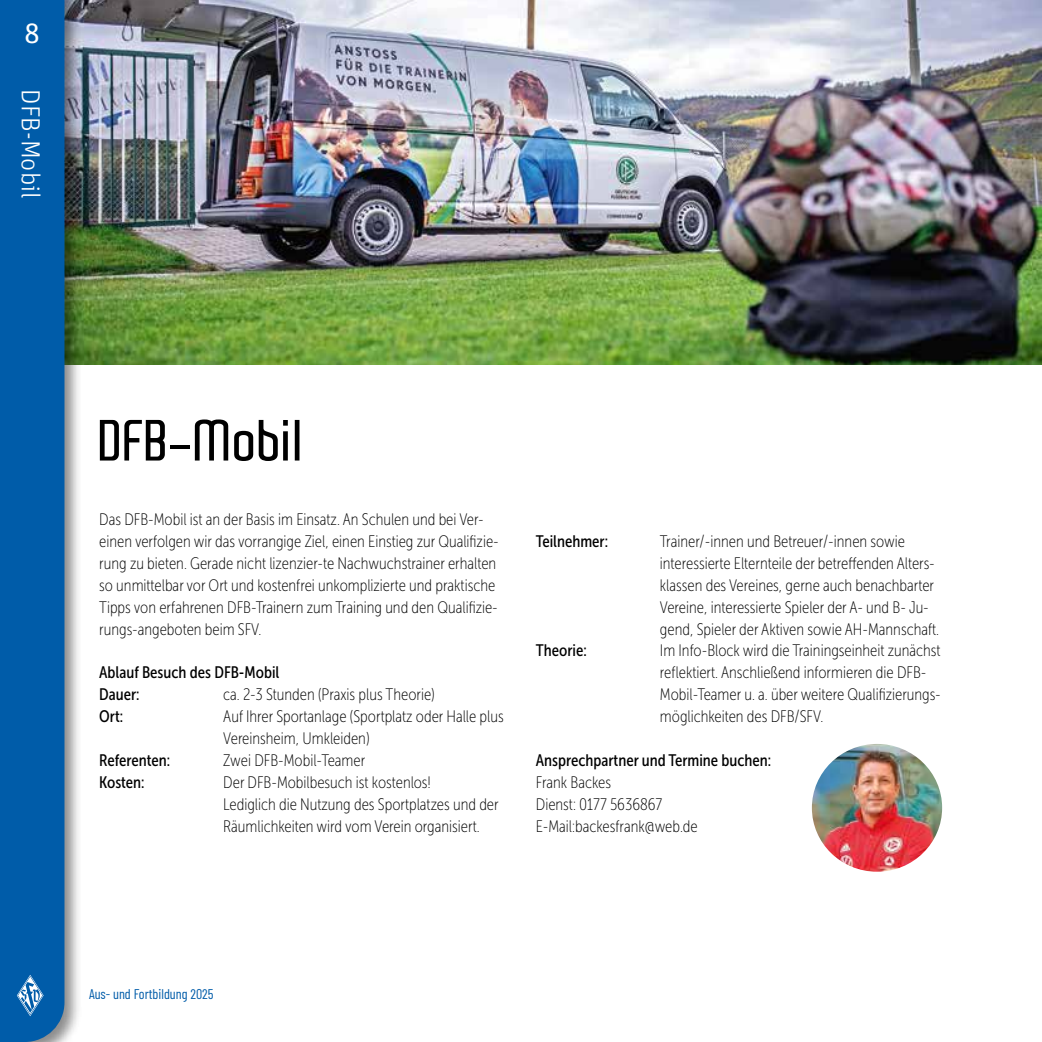
<style>
.page{position:relative;width:1042px;height:1042px;background:#fff}
.page>*{position:absolute;margin:0;border:0;box-sizing:border-box;transform-origin:0 0}
.t1{font:600 56px "Aldo";color:#000}
.t2{font:28px "Unit Pro";color:#fff}
.t3{font:300 26.25px "Unit Pro";color:#fff}
.t4{font:16.62px/21.9px "Museo Sans Cond 100";color:#000}
.t5{font:16.62px/21.9px "Museo Sans Cond 500";color:#000}
.t6{font:14px "Barlow Condensed";color:#005ca9}
</style>
<div class="page">
<img style="left:82px;top:0;width:959px;height:365px">
<img style="left:812px;top:744px;width:130px;height:127px">
<div style="left:0;top:0;width:82px;height:1042px;background:#000;opacity:.45"></div>
<div style="left:0;top:0;width:64px;height:1042px;background:#005ca9"></div>
<svg style="left:17px;top:975px;width:27px;height:41px"></svg>
<h2 class="t2" style="left:24px;top:14px;width:17px">8</h2>
<h3 class="t3" style="left:48px;top:89px;width:111px;rotate:90deg">DFB-Mobil</h3>
<h1 class="t1" style="left:100px;top:409px;width:207px">DFB-Mobil</h1>
<p class="t4" style="left:99px;top:509px;width:401px">Das DFB-Mobil ist an der Basis im Einsatz. An Schulen und bei Ver&shy;einen verfolgen wir das vorrangige Ziel, einen Einstieg zur Qualifizie&shy;rung zu bieten. Gerade nicht lizenzier-te Nachwuchstrainer erhalten so unmittelbar vor Ort und kostenfrei unkomplizierte und praktische Tipps von erfahrenen DFB-Trainern zum Training und den Qualifizie&shy;rungs-angeboten beim SFV.</p>
<p class="t5" style="left:99px;top:662px;width:182px">Ablauf Besuch des DFB-Mobil<br>Dauer:</p>
<p class="t4" style="left:223px;top:684px;width:213px">ca. 2-3 Stunden (Praxis plus Theorie)</p>
<p class="t5" style="left:99px;top:705px;width:25px">Ort:</p>
<p class="t4" style="left:223px;top:705px;width:282px">Auf Ihrer Sportanlage (Sportplatz oder Halle plus<br>Vereinsheim, Umkleiden)</p>
<p class="t5" style="left:99px;top:749px;width:72px">Referenten:</p>
<p class="t4" style="left:223px;top:749px;width:143px">Zwei DFB-Mobil-Teamer</p>
<p class="t5" style="left:99px;top:771px;width:47px">Kosten:</p>
<p class="t4" style="left:223px;top:771px;width:277px">Der DFB-Mobilbesuch ist kostenlos!<br>Lediglich die Nutzung des Sportplatzes und der<br>Räumlichkeiten wird vom Verein organisiert.</p>
<p class="t5" style="left:536px;top:530px;width:74px">Teilnehmer:</p>
<p class="t4" style="left:660px;top:530px;width:281px">Trainer/-innen und Betreuer/-innen sowie interessierte Elternteile der betreffenden Alters&shy;klassen des Vereines, gerne auch benachbarter Vereine, interessierte Spieler der A- und B- Ju&shy;gend, Spieler der Aktiven sowie AH-Mannschaft.</p>
<p class="t5" style="left:536px;top:640px;width:52px">Theorie:</p>
<p class="t4" style="left:660px;top:640px;width:282px">Im Info-Block wird die Trainingseinheit zunächst reflektiert. Anschließend informieren die DFB-Mobil-Teamer u. a. über weitere Qualifizierungs&shy;möglichkeiten des DFB/SFV.</p>
<p class="t5" style="left:536px;top:749px;width:237px">Ansprechpartner und Termine buchen:</p>
<p class="t4" style="left:536px;top:771px;width:163px">Frank Backes<br>Dienst: 0177 5636867<br>E-Mail:backesfrank@web.de</p>
<p class="t6" style="left:89px;top:983px;width:126px">Aus- und Fortbildung 2025</p>
</div>
